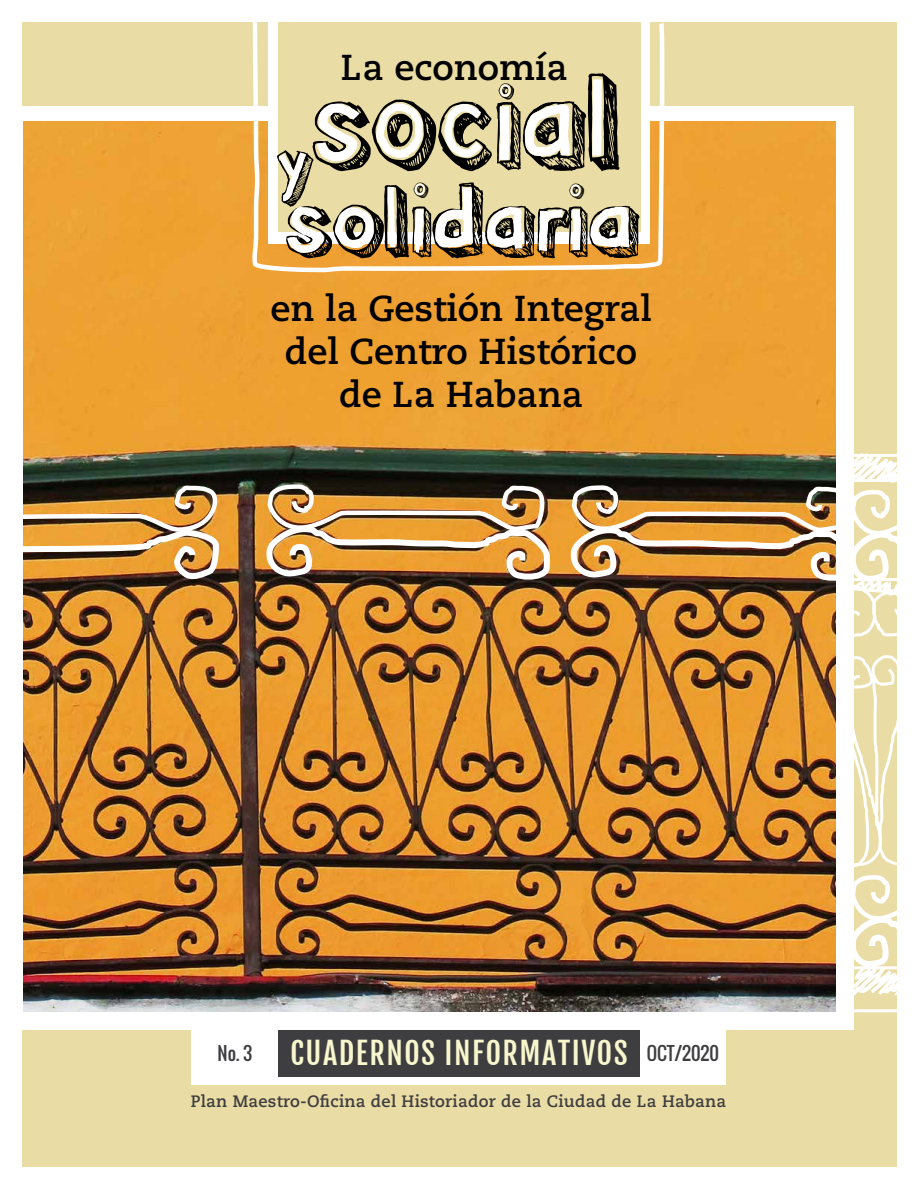
<style>
.page{position:relative;width:918px;height:1188px;background:#fff}
.page>*{position:absolute;margin:0;border:0;box-sizing:border-box;transform-origin:0 0}
.t1{font:93.75px "Pointy";color:#000}
.t2{font:73.95px "Pointy";color:#000}
.t3{font:700 36px/43.2px "Caecilia LT Std";color:#000;text-align:center}
.t4{font:30px "Fjalla One";letter-spacing:.05em;color:#f8f6cd}
.t5{font:27px "Pointy";color:#000}
.t6{font:18px "Oswald";color:#3e3d40}
.t7{font:700 16.5px "Caecilia LT Std";letter-spacing:.015em;color:#3e3d40}
.s1{font-family:"Oswald";font-size:18px;color:#3e3d40}
</style>
<div class="page">
<div style="left:22px;top:22px;width:875px;height:1145px;background:#eadca5"></div>
<div style="left:11px;top:106px;width:843px;height:924px;background:#fff"></div>
<div style="left:191px;top:1022px;width:535px;height:63px;background:#fff"></div>
<div style="left:278px;top:1030px;width:362px;height:46px;background:#3e3d40"></div>
<img style="left:24px;top:121px;width:812px;height:890px">
<svg style="left:250px;top:22px;width:12px;height:253px"></svg>
<img style="left:23px;top:481px;width:200px;height:101px">
<svg style="left:827px;top:653px;width:70px;height:360px"></svg>
<svg style="left:262px;top:22px;width:635px;height:617px"></svg>
<p class="t3" style="left:341px;top:46px;width:228px">La economía</p>
<h2 class="t2" style="left:276px;top:122px;width:38px">y</h2>
<h1 class="t1" style="left:286px;top:172px;width:356px">solidaria</h1>
<p class="t5" style="left:414px;top:173px;width:16px">o</p>
<p class="t5" style="left:569px;top:174px;width:16px">o</p>
<p class="t3" style="left:271px;top:287px;width:383px">en la Gestión Integral del Centro Histórico de La Habana</p>
<p class="t6" style="left:218px;top:1040px;width:36px">No. 3</p>
<p class="t4" style="left:290px;top:1035px;width:430px">CUADERNOS INFORMATIVOS <span class="s1">OCT/2020</span></p>
<p class="t7" style="left:191px;top:1091px;width:537px">Plan Maestro-Oficina del Historiador de la Ciudad de La Habana</p>
</div>
